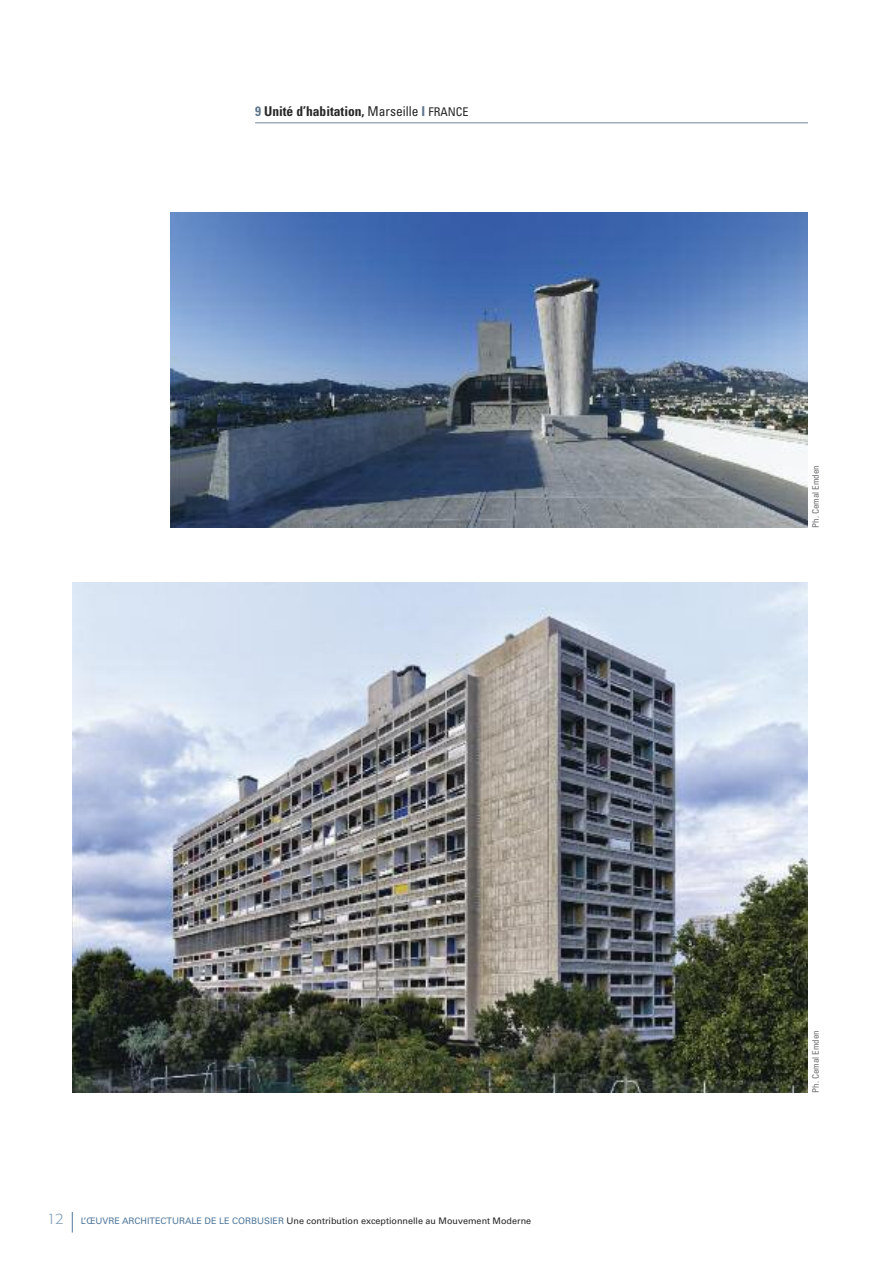
<style>
.page{position:relative;width:893px;height:1263px;background:#fff}
.page>*{position:absolute;margin:0;border:0;box-sizing:border-box;transform-origin:0 0}
.t1{font:700 condensed 13.5px "Univers LT Std";color:#272627}
.t2{font:9px "Univers LT Std";color:#272627}
.t3{font:condensed 9px "Univers LT Std";color:#6d6e71}
.s1{color:#60768c}
.s2{font-weight:400}
.s3{font-weight:400;font-size:12px}
.s4{font-family:"Formata";font-weight:300;font-size:15px;color:#84a1b9}
.s5{color:#50789b}
</style>
<div class="page">
<svg style="left:72px;top:1212px;width:1px;height:20px"></svg>
<hr style="left:255px;top:122px;width:553px;height:1px;background:#6e869e">
<img style="left:170px;top:213px;width:638px;height:314px">
<img style="left:72px;top:583px;width:736px;height:510px">
<h1 class="t1" style="left:255px;top:106px;width:215px"><span class="s1">9</span> Unité d’habitation, <span class="s2">Marseille</span> <span class="s1">I</span> <span class="s3">FRANCE</span></h1>
<p class="t2" style="left:47px;top:1217px;width:486px"><span class="s4">12</span> <span class="s5">L’ŒUVRE ARCHITECTURALE DE LE CORBUSIER</span> Une contribution exceptionnelle au Mouvement Moderne</p>
<p class="t3" style="left:812px;top:528px;width:64px;rotate:-90deg">Ph. Cemal Emden</p>
<p class="t3" style="left:812px;top:1093px;width:64px;rotate:-90deg">Ph. Cemal Emden</p>
</div>
